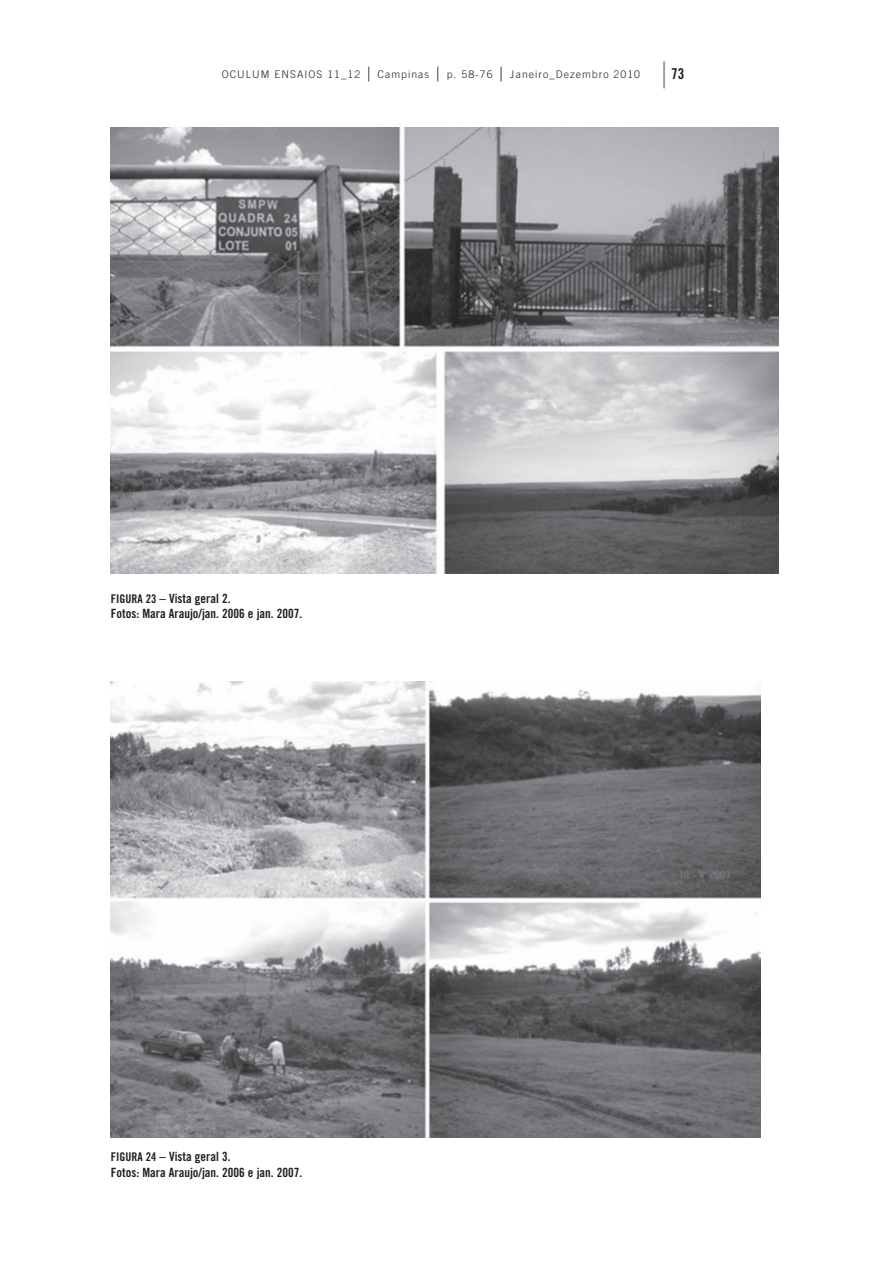
<style>
.page{position:relative;width:892px;height:1262px;background:#fff}
.page>*{position:absolute;margin:0;border:0;box-sizing:border-box;transform-origin:0 0}
.t1{font:15px "Trade Gothic Bold Cond Twenty";color:#231f20}
.t2{font:12.75px/15.8px "Trade Gothic Bold Cond Twenty";color:#231f20}
.t3{font:12px "Trade Gothic Bold Cond Twenty";color:#231f20}
.t4{font:300 10.5px "Trade Gothic";letter-spacing:.1em;color:#231f20}
.s1{font-family:"Apple Garamond";font-size:15px}
.s2{font-family:"Apple Garamond";font-weight:300;font-size:27px;color:#808285}
.s3{font-size:12px}
</style>
<div class="page">
<img style="left:111px;top:128px;width:667px;height:445px">
<img style="left:111px;top:681px;width:649px;height:456px">
<p class="t4" style="left:222px;top:68px;width:420px">OCULUM ENSAIOS 11_12 <span class="s1">|</span> Campinas <span class="s1">|</span> p. 58-76 <span class="s1">|</span> Janeiro_Dezembro 2010</p>
<p class="t1" style="left:657px;top:64px;width:28px"><span class="s2">|</span>73</p>
<p class="t2" style="left:111px;top:590px;width:193px;text-indent:35px"><span class="s3">23</span> – Vista geral 2.<br>Fotos: Mara Araujo/jan. 2006 e jan. 2007.</p>
<p class="t3" style="left:111px;top:591px;width:12px">Figura</p>
<p class="t2" style="left:111px;top:1149px;width:193px;text-indent:35px"><span class="s3">24</span> – Vista geral 3.<br>Fotos: Mara Araujo/jan. 2006 e jan. 2007.</p>
<p class="t3" style="left:111px;top:1150px;width:12px">Figura</p>
</div>
